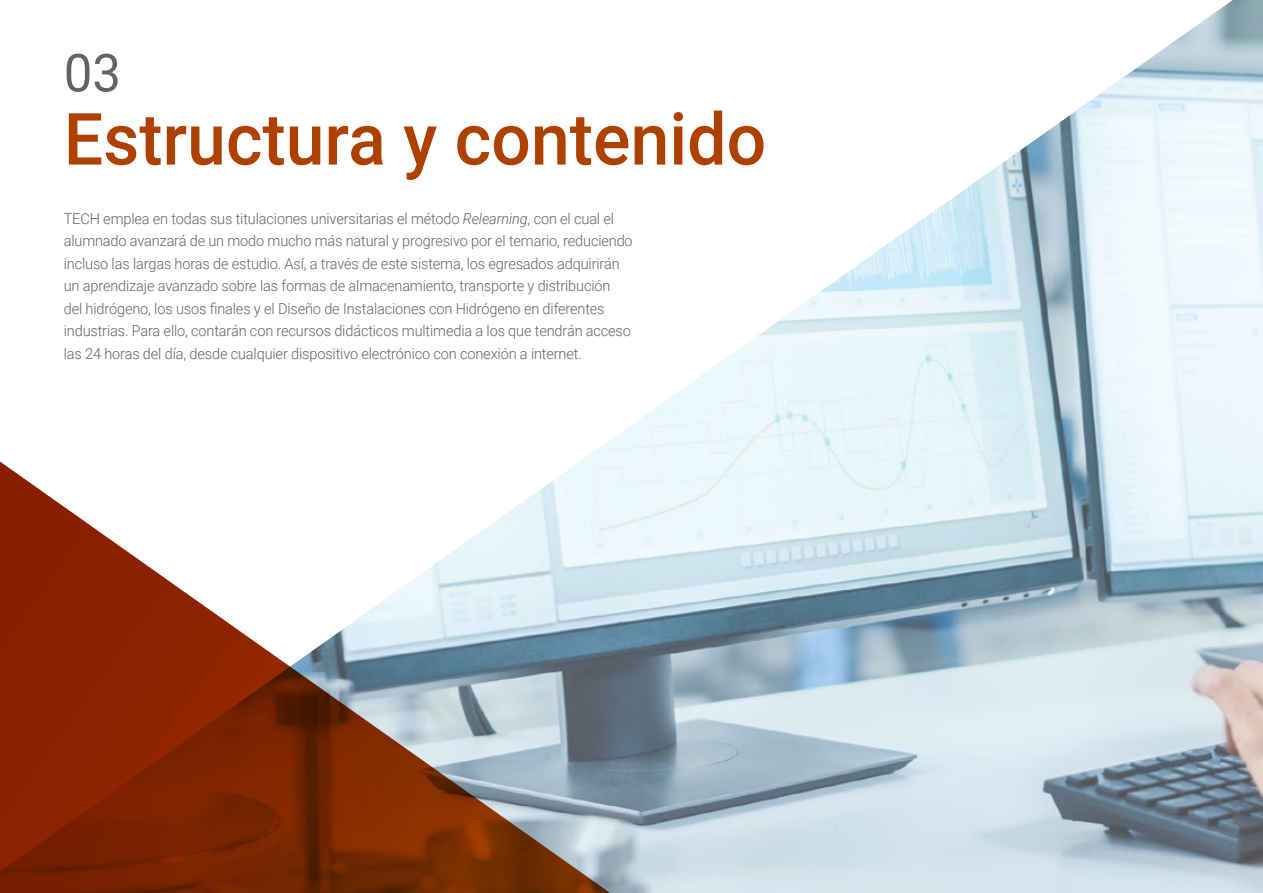
<style>
.page{position:relative;width:1263px;height:893px;background:#fff}
.page>*{position:absolute;margin:0;border:0;box-sizing:border-box;transform-origin:0 0}
.t1{font:500 72px "Roboto";color:#ae4000}
.t2{font:52.5px "Roboto";color:#61646a}
.t3{font:300 15px/22.5px "Roboto";letter-spacing:-.01em;color:#61646a}
.s1{font-style:italic}
</style>
<div class="page">
<img style="left:602px;top:0;width:661px;height:893px">
<svg style="left:0;top:446px;width:640px;height:447px"></svg>
<h2 class="t2" style="left:64px;top:36px;width:59px">03</h2>
<h1 class="t1" style="left:64px;top:89px;width:704px">Estructura y contenido</h1>
<p class="t3" style="left:64px;top:207px;width:570px">TECH emplea en todas sus titulaciones universitarias el método <span class="s1">Relearning</span>, con el cual el alumnado avanzará de un modo mucho más natural y progresivo por el temario, reduciendo incluso las largas horas de estudio. Así, a través de este sistema, los egresados adquirirán un aprendizaje avanzado sobre las formas de almacenamiento, transporte y distribución del hidrógeno, los usos finales y el Diseño de Instalaciones con Hidrógeno en diferentes industrias. Para ello, contarán con recursos didácticos multimedia a los que tendrán acceso las 24 horas del día, desde cualquier dispositivo electrónico con conexión a internet.</p>
</div>
